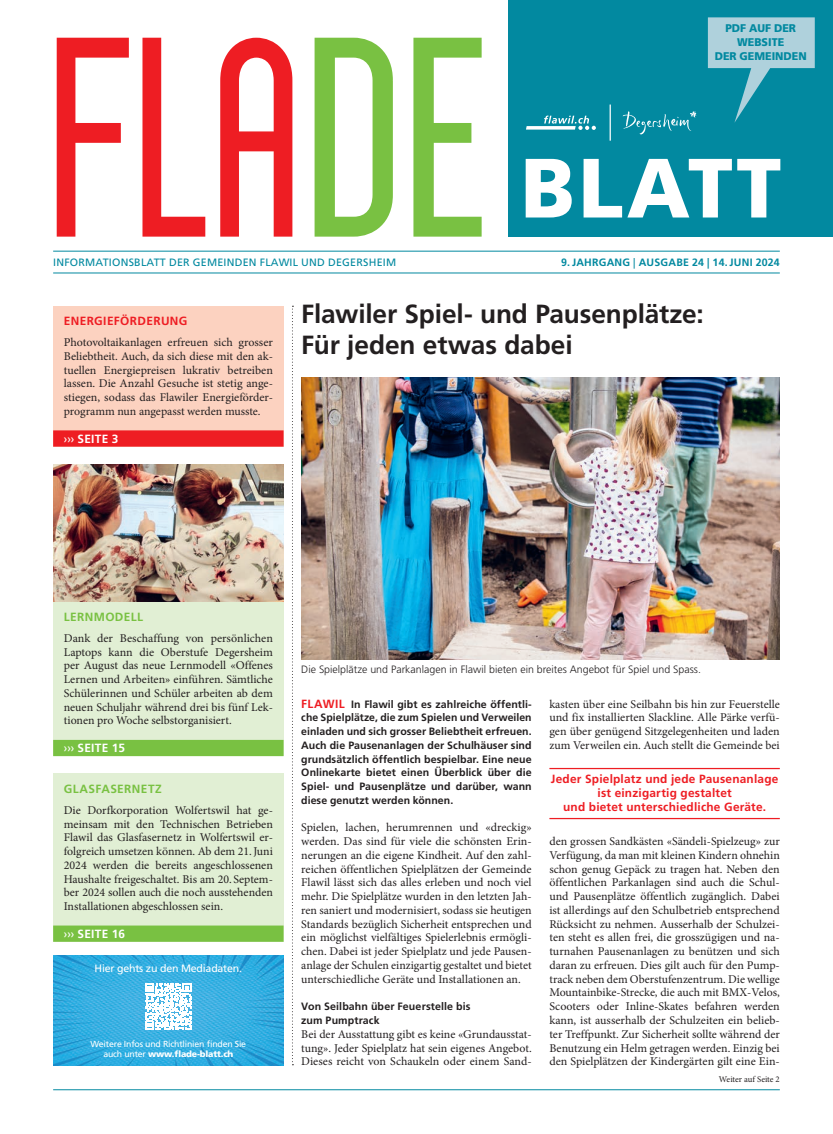
<style>
.page{position:relative;width:833px;height:1134px;background:#fff}
.page>*{position:absolute;margin:0;border:0;box-sizing:border-box;transform-origin:0 0}
.t1{font:284.12px "Sigward";color:#ee1d23;scale:.94 1}
.t2{font:900 84px "Frutiger LT Std";letter-spacing:.04em;color:#fff}
.t3{font:700 26.25px/31.2px "Frutiger LT Std";letter-spacing:-.005em;color:#231f20}
.t4{font:11.88px/13.8px "Minion Pro";color:#231f20;text-align:justify}
.t5{font:700 11.88px/13.8px "Frutiger LT Std";letter-spacing:.02em;color:#ee1d23;text-align:center}
.t6{font:700 11.88px "Frutiger LT Std";letter-spacing:.02em;color:#fff}
.t7{font:700 11.88px "Frutiger LT Std";letter-spacing:.035em;color:#79c142}
.t8{font:900 11.12px/13.9px "Frutiger LT Std";color:#0289a0;text-align:center;scale:.96 1}
.t9{font:700 10.62px/13.8px "Frutiger LT Std";letter-spacing:.01em;color:#231f20;text-align:justify}
.t10{font:300 10.62px "Frutiger LT Std";color:#231f20}
.t11{font:10.62px "Frutiger LT Std";letter-spacing:.02em;color:#0289a0}
.t12{font:700 10.62px "Frutiger LT Std";letter-spacing:.02em;color:#0289a0}
.t13{font:10.62px "Frutiger LT Std";letter-spacing:-.02em;color:#fff}
.t14{font:8.75px/10.5px "Frutiger LT Std";letter-spacing:-.02em;color:#fff;text-align:center}
.t15{font:8.75px "Minion Pro";letter-spacing:-.005em;color:#231f20}
.s1{color:#79c142}
.s2{font-weight:400}
.s3{font-weight:900}
.s4{font-size:11.88px;color:#ee1d23}
</style>
<div class="page">
<hr style="left:53px;top:251px;width:727px;height:1px;background:#0289a0">
<hr style="left:53px;top:272px;width:727px;height:1px;background:#0289a0">
<div style="left:508px;top:0;width:325px;height:237px;background:#0289a0"></div>
<svg style="left:526px;top:116px;width:70px;height:14px"></svg>
<svg style="left:622px;top:111px;width:75px;height:24px"></svg>
<hr style="left:609px;top:105px;width:2px;height:36px;background:#fff">
<svg style="left:708px;top:17px;width:106px;height:106px"></svg>
<hr style="left:53px;top:1089px;width:727px;height:1px;background:#0289a0">
<svg style="left:292px;top:306px;width:1px;height:759px"></svg>
<hr style="left:549px;top:768px;width:231px;height:1px;background:#ee1d23">
<hr style="left:549px;top:818px;width:231px;height:1px;background:#ee1d23">
<div style="left:53px;top:306px;width:230px;height:140px;background:#fcd2c0"></div>
<div style="left:53px;top:430px;width:230px;height:17px;background:#ee1d23"></div>
<div style="left:53px;top:773px;width:230px;height:168px;background:#e1efd4"></div>
<div style="left:53px;top:925px;width:230px;height:17px;background:#79c142"></div>
<div style="left:53px;top:601px;width:230px;height:155px;background:#e1efd4"></div>
<div style="left:53px;top:740px;width:230px;height:16px;background:#79c142"></div>
<img style="left:301px;top:378px;width:479px;height:281px">
<img style="left:53px;top:464px;width:230px;height:137px">
<img style="left:53px;top:955px;width:230px;height:110px">
<svg style="left:145px;top:983px;width:46px;height:46px"></svg>
<h1 class="t1" style="left:57px;top:18px;width:472px">FlA<span class="s1">DE</span></h1>
<p class="t8" style="left:714px;top:21px;width:98px">PDF AUF DER<br>WEBSITE<br>DER GEMEINDEN</p>
<h2 class="t2" style="left:521px;top:137px;width:262px">BLATT</h2>
<p class="t12" style="left:561px;top:256px;width:220px">9.JAHRGANG <span class="s2">|</span> AUSGABE 24 | 14.JUNI 2024</p>
<h3 class="t3" style="left:301px;top:298px;width:404px">Flawiler Spiel- und Pausenplätze:<br>Für jeden etwas dabei</h3>
<p class="t11" style="left:53px;top:256px;width:344px">INFORMATIONSBLATT DER GEMEINDEN FLAWIL UND DEGERSHEIM</p>
<p class="t5" style="left:64px;top:314px;width:125px">ENERGIEFÖRDERUNG</p>
<p class="t4" style="left:64px;top:335px;width:211px">Photovoltaikanlagen erfreuen sich grosser Beliebtheit. Auch, da sich diese mit den ak&shy;tuellen Energiepreisen lukrativ betreiben lassen. Die Anzahl Gesuche ist stetig ange&shy;stiegen, sodass das Flawiler Energieförder&shy;programm nun angepasst werden musste.</p>
<p class="t6" style="left:64px;top:432px;width:56px"><span class="s2">›››</span> SEITE 3</p>
<p class="t7" style="left:64px;top:610px;width:81px">LERNMODELL</p>
<p class="t4" style="left:64px;top:631px;width:211px">Dank der Beschaffung von persönlichen Laptops kann die Oberstufe Degersheim per August das neue Lernmodell «Offenes Lernen und Arbeiten» einführen. Sämtliche Schülerinnen und Schüler arbeiten ab dem neuen Schuljahr während drei bis fünf Lek&shy;tionen pro Woche selbstorganisiert.</p>
<p class="t6" style="left:64px;top:741px;width:63px"><span class="s2">›››</span> SEITE 15</p>
<p class="t7" style="left:64px;top:782px;width:99px">GLASFASERNETZ</p>
<p class="t4" style="left:64px;top:803px;width:211px">Die Dorfkorporation Wolfertswil hat ge&shy;meinsam mit den Technischen Betrieben Flawil das Glasfasernetz in Wolfertswil er&shy;folgreich umsetzen können. Ab dem 21.Juni 2024 werden die bereits angeschlossenen Haushalte freigeschaltet. Bis am 20. Septem&shy;ber 2024 sollen auch die noch ausstehenden Installationen abgeschlossen sein.</p>
<p class="t6" style="left:64px;top:927px;width:63px"><span class="s2">›››</span> SEITE 16</p>
<p class="t13" style="left:95px;top:962px;width:149px">Hier gehts zu den Mediadaten.</p>
<p class="t14" style="left:91px;top:1039px;width:157px">Weitere Infos und Richtlinien finden Sie auch unter <span class="s3">www.flade-blatt.ch</span></p>
<p class="t10" style="left:301px;top:664px;width:401px">Die Spielplätze und Parkanlagen in Flawil bieten ein breites Angebot für Spiel und Spass.</p>
<p class="t9" style="left:301px;top:697px;width:232px"><span class="s4">FLAWIL</span> In Flawil gibt es zahlreiche öffentli&shy;che Spielplätze, die zum Spielen und Verweilen einladen und sich grosser Beliebtheit erfreuen.<br>Auch die Pausenanlagen der Schulhäuser sind grundsätzlich öffentlich bespielbar. Eine neue Onlinekarte bietet einen Überblick über die Spiel- und Pausenplätze und darüber, wann diese genutzt werden können.</p>
<p class="t4" style="left:301px;top:821px;width:232px">Spielen, lachen, herumrennen und «dreckig» werden. Das sind für viele die schönsten Erin&shy;nerungen an die eigene Kindheit. Auf den zahl&shy;reichen öffentlichen Spielplätzen der Gemeinde Flawil lässt sich das alles erleben und noch viel mehr. Die Spielplätze wurden in den letzten Jah&shy;ren saniert und modernisiert, sodass sie heutigen Standards bezüglich Sicherheit entsprechen und ein möglichst vielfältiges Spielerlebnis ermögli&shy;chen. Dabei ist jeder Spielplatz und jede Pausen&shy;anlage der Schulen einzigartig gestaltet und bietet unterschiedliche Geräte und Installationen an.</p>
<p class="t9" style="left:301px;top:1000px;width:171px">Von Seilbahn über Feuerstelle bis zum Pumptrack</p>
<p class="t4" style="left:301px;top:1027px;width:232px">Bei der Ausstattung gibt es keine «Grundausstat&shy;tung». Jeder Spielplatz hat sein eigenes Angebot.<br>Dieses reicht von Schaukeln oder einem Sand-</p>
<p class="t4" style="left:549px;top:697px;width:232px">kasten über eine Seilbahn bis hin zur Feuerstelle und fix installierten Slackline. Alle Pärke verfü&shy;gen über genügend Sitzgelegenheiten und laden zum Verweilen ein. Auch stellt die Gemeinde bei</p>
<p class="t5" style="left:551px;top:772px;width:229px">Jeder Spielplatz und jede Pausenanlage ist einzigartig gestaltet<br>und bietet unterschiedliche Geräte.</p>
<p class="t4" style="left:549px;top:835px;width:232px">den grossen Sandkästen «Sändeli-Spielzeug» zur Verfügung, da man mit kleinen Kindern ohnehin schon genug Gepäck zu tragen hat. Neben den öffentlichen Parkanlagen sind auch die Schul&shy;und Pausenplätze öffentlich zugänglich. Dabei ist allerdings auf den Schulbetrieb entsprechend Rücksicht zu nehmen. Ausserhalb der Schulzei&shy;ten steht es allen frei, die grosszügigen und na&shy;turnahen Pausenanlagen zu benützen und sich daran zu erfreuen. Dies gilt auch für den Pump&shy;track neben dem Oberstufenzentrum. Die wellige Mountainbike-Strecke, die auch mit BMX-Velos, Scooters oder Inline-Skates befahren werden kann, ist ausserhalb der Schulzeiten ein belieb&shy;ter Treffpunkt. Zur Sicherheit sollte während der Benutzung ein Helm getragen werden. Einzig bei den Spielplätzen der Kindergärten gilt eine Ein-</p>
<p class="t15" style="left:719px;top:1073px;width:62px">Weiter auf Seite 2</p>
</div>
